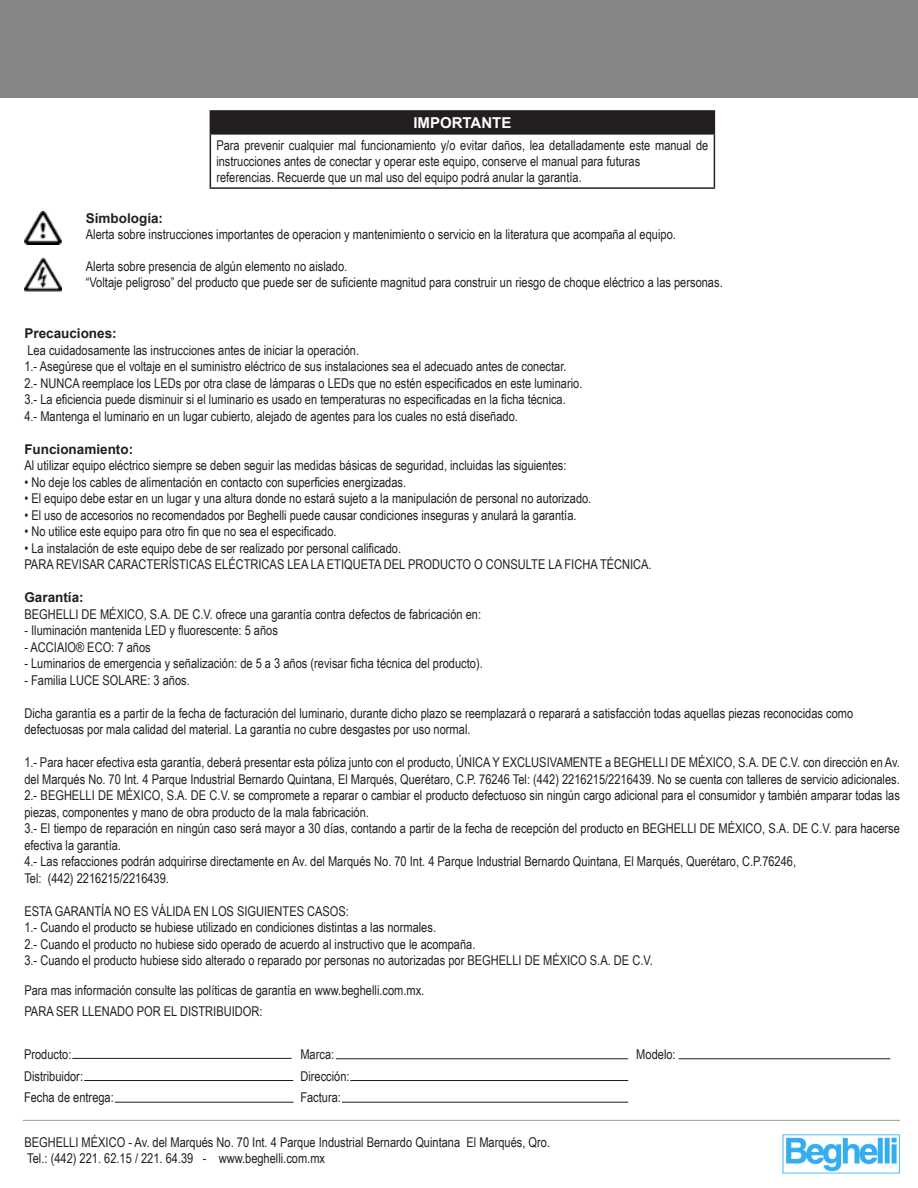
<style>
.page{position:relative;width:918px;height:1188px;background:#fff}
.page>*{position:absolute;margin:0;border:0;box-sizing:border-box;transform-origin:0 0}
.t1{font:700 15px "Arial";color:#fff}
.t2{font:13.5px/16.5px "Arial Narrow";color:#231f20}
.t3{font:700 13.5px "Arial";color:#231f20}
</style>
<div class="page">
<div style="left:0;top:0;width:918px;height:98px;background:#868484"></div>
<img style="left:24px;top:212px;width:37px;height:33px">
<img style="left:24px;top:257px;width:38px;height:35px">
<div style="left:210px;top:111px;width:504px;height:23px;background:#231f20"></div>
<hr style="left:210px;top:110px;width:505px;height:2px;background:#231f20">
<svg style="left:714px;top:112px;width:1px;height:21px"></svg>
<hr style="left:210px;top:133px;width:505px;height:2px;background:#231f20">
<hr style="left:210px;top:135px;width:1px;height:52px;background:#231f20">
<hr style="left:714px;top:135px;width:1px;height:52px;background:#231f20">
<hr style="left:210px;top:187px;width:505px;height:2px;background:#231f20">
<hr style="left:23px;top:1120px;width:877px;height:1px;background:#9d9d9c">
<hr style="left:72px;top:1058px;width:220px;height:1px;background:#231f20">
<hr style="left:84px;top:1080px;width:209px;height:1px;background:#231f20">
<hr style="left:115px;top:1102px;width:179px;height:1px;background:#231f20">
<hr style="left:336px;top:1059px;width:292px;height:1px;background:#231f20">
<hr style="left:679px;top:1059px;width:211px;height:1px;background:#231f20">
<hr style="left:350px;top:1080px;width:278px;height:1px;background:#231f20">
<hr style="left:342px;top:1102px;width:286px;height:1px;background:#231f20">
<hr style="left:0;top:0;width:1px;height:98px;background:#231f20">
<img style="left:782px;top:1134px;width:118px;height:40px">
<p class="t1" style="left:413px;top:113px;width:100px">IMPORTANTE</p>
<p class="t2" style="left:216px;top:136px;width:494px">Para prevenir cualquier mal funcionamiento y/o evitar daños, lea detalladamente este manual de instrucciones antes de conectar y operar este equipo, conserve el manual para futuras<br>referencias. Recuerde que un mal uso del equipo podrá anular la garantía.</p>
<p class="t3" style="left:86px;top:209px;width:79px">Símbología:</p>
<p class="t2" style="left:86px;top:225px;width:592px">Alerta sobre instrucciones importantes de operacion y mantenimiento o servicio en la literatura que acompaña al equipo.</p>
<p class="t2" style="left:86px;top:258px;width:638px">Alerta sobre presencia de algún elemento no aislado.<br>“Voltaje peligroso” del producto que puede ser de suficiente magnitud para construir un riesgo de choque eléctrico a las personas.</p>
<p class="t3" style="left:24px;top:325px;width:94px">Precauciones:</p>
<p class="t2" style="left:24px;top:341px;width:560px">Lea cuidadosamente las instrucciones antes de iniciar la operación.<br>1.- Asegúrese que el voltaje en el suministro eléctrico de sus instalaciones sea el adecuado antes de conectar.<br>2.- NUNCA reemplace los LEDs por otra clase de lámparas o LEDs que no estén especificados en este luminario.<br>3.- La eficiencia puede disminuir si el luminario es usado en temperaturas no especificadas en la ficha técnica.<br>4.- Mantenga el luminario en un lugar cubierto, alejado de agentes para los cuales no está diseñado.</p>
<p class="t3" style="left:24px;top:440px;width:110px">Funcionamiento:</p>
<p class="t2" style="left:24px;top:457px;width:544px">Al utilizar equipo eléctrico siempre se deben seguir las medidas básicas de seguridad, incluidas las siguientes:</p>
<p class="t2" style="left:24px;top:473px;width:383px">• No deje los cables de alimentación en contacto con superficies energizadas.</p>
<p class="t2" style="left:24px;top:490px;width:568px">• El equipo debe estar en un lugar y una altura donde no estará sujeto a la manipulación de personal no autorizado.</p>
<p class="t2" style="left:24px;top:506px;width:554px">• El uso de accesorios no recomendados por Beghelli puede causar condiciones inseguras y anulará la garantía.</p>
<p class="t2" style="left:24px;top:523px;width:314px">• No utilice este equipo para otro fin que no sea el especificado.</p>
<p class="t2" style="left:24px;top:539px;width:629px">• La instalación de este equipo debe de ser realizado por personal calificado.<br>PARA REVISAR CARACTERÍSTICAS ELÉCTRICAS LEA LA ETIQUETA DEL PRODUCTO O CONSULTE LA FICHA TÉCNICA.</p>
<p class="t3" style="left:24px;top:589px;width:61px">Garantía:</p>
<p class="t2" style="left:24px;top:605px;width:458px">BEGHELLI DE MÉXICO, S.A. DE C.V. ofrece una garantía contra defectos de fabricación en:</p>
<p class="t2" style="left:24px;top:622px;width:255px">- Iluminación mantenida LED y fluorescente: 5 años</p>
<p class="t2" style="left:24px;top:638px;width:128px">- ACCIAIO® ECO: 7 años</p>
<p class="t2" style="left:24px;top:655px;width:460px">- Luminarios de emergencia y señalización: de 5 a 3 años (revisar ficha técnica del producto).</p>
<p class="t2" style="left:24px;top:671px;width:167px">- Familia LUCE SOLARE: 3 años.</p>
<p class="t2" style="left:24px;top:704px;width:830px">Dicha garantía es a partir de la fecha de facturación del luminario, durante dicho plazo se reemplazará o reparará a satisfacción todas aquellas piezas reconocidas como defectuosas por mala calidad del material. La garantía no cubre desgastes por uso normal.</p>
<p class="t2" style="left:24px;top:754px;width:877px">1.- Para hacer efectiva esta garantía, deberá presentar esta póliza junto con el producto, ÚNICA Y EXCLUSIVAMENTE a BEGHELLI DE MÉXICO, S.A. DE C.V. con dirección en Av. del Marqués No. 70 Int. 4 Parque Industrial Bernardo Quintana, El Marqués, Querétaro, C.P. 76246 Tel: (442) 2216215/2216439. No se cuenta con talleres de servicio adicionales.<br>2.- BEGHELLI DE MÉXICO, S.A. DE C.V. se compromete a reparar o cambiar el producto defectuoso sin ningún cargo adicional para el consumidor y también amparar todas las piezas, componentes y mano de obra producto de la mala fabricación.<br>3.- El tiempo de reparación en ningún caso será mayor a 30 días, contando a partir de la fecha de recepción del producto en BEGHELLI DE MÉXICO, S.A. DE C.V. para hacerse efectiva la garantía.<br>4.- Las refacciones podrán adquirirse directamente en Av. del Marqués No. 70 Int. 4 Parque Industrial Bernardo Quintana, El Marqués, Querétaro, C.P.76246,<br>Tel: (442) 2216215/2216439.</p>
<p class="t2" style="left:24px;top:902px;width:630px">ESTA GARANTÍA NO ES VÁLIDA EN LOS SIGUIENTES CASOS:<br>1.- Cuando el producto se hubiese utilizado en condiciones distintas a las normales.<br>2.- Cuando el producto no hubiese sido operado de acuerdo al instructivo que le acompaña.<br>3.- Cuando el producto hubiese sido alterado o reparado por personas no autorizadas por BEGHELLI DE MÉXICO S.A. DE C.V.</p>
<p class="t2" style="left:24px;top:979px;width:401px;line-height:21px">Para mas información consulte las políticas de garantía en www.beghelli.com.mx.<br>PARA SER LLENADO POR EL DISTRIBUIDOR:</p>
<p class="t2" style="left:24px;top:1045px;width:49px">Producto:</p>
<p class="t2" style="left:300px;top:1045px;width:35px">Marca:</p>
<p class="t2" style="left:636px;top:1045px;width:41px">Modelo:</p>
<p class="t2" style="left:24px;top:1067px;width:61px">Distribuidor:</p>
<p class="t2" style="left:300px;top:1067px;width:51px">Dirección:</p>
<p class="t2" style="left:24px;top:1089px;width:91px">Fecha de entrega:</p>
<p class="t2" style="left:300px;top:1089px;width:42px">Factura:</p>
<p class="t2" style="left:24px;top:1133px;width:527px">BEGHELLI MÉXICO - Av. del Marqués No. 70 Int. 4 Parque Industrial Bernardo Quintana El Marqués, Qro.<br>Tel.: (442) 221. 62.15 / 221. 64.39 - www.beghelli.com.mx</p>
</div>
